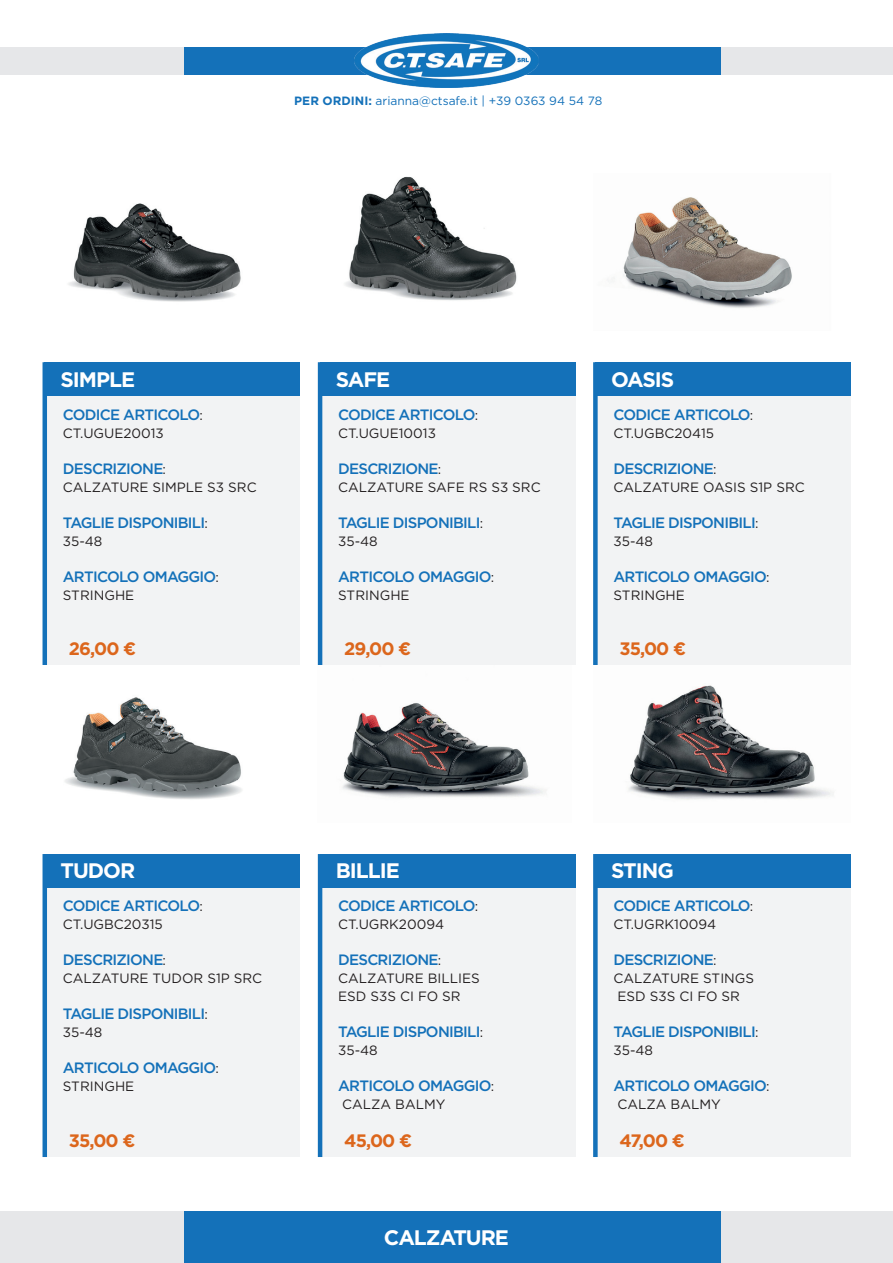
<style>
.page{position:relative;width:893px;height:1263px;background:#fff}
.page>*{position:absolute;margin:0;border:0;box-sizing:border-box;transform-origin:0 0}
.t1{font:700 21px "Gotham";letter-spacing:-.05em;color:#fff}
.t2{font:700 18px "Gotham";letter-spacing:-.05em;color:#dc661c}
.t3{font:500 15px "Gotham";letter-spacing:-.05em;color:#1471b9}
.t4{font:13.5px/18px "Gotham";color:#231f20}
.t5{font:12px "Gotham";color:#1471b9}
.s1{font-weight:700}
.s2{font-weight:400;font-size:13.5px;color:#231f20}
</style>
<div class="page">
<div style="left:183px;top:47px;width:539px;height:27px;background:#1471b9"></div>
<img style="left:355px;top:34px;width:183px;height:53px">
<div style="left:0;top:47px;width:183px;height:27px;background:#e6e7e9"></div>
<div style="left:722px;top:47px;width:171px;height:27px;background:#e6e7e9"></div>
<div style="left:183px;top:1212px;width:539px;height:51px;background:#1471b9"></div>
<div style="left:0;top:1212px;width:183px;height:51px;background:#e6e7e9"></div>
<div style="left:722px;top:1212px;width:171px;height:51px;background:#e6e7e9"></div>
<div style="left:45px;top:391px;width:255px;height:274px;background:#f2f3f4"></div>
<div style="left:45px;top:362px;width:255px;height:34px;background:#1471b9"></div>
<hr style="left:43px;top:362px;width:4px;height:303px;background:#1471b9">
<img style="left:68px;top:203px;width:173px;height:99px">
<div style="left:320px;top:391px;width:255px;height:274px;background:#f2f3f4"></div>
<div style="left:320px;top:362px;width:255px;height:34px;background:#1471b9"></div>
<hr style="left:318px;top:362px;width:4px;height:303px;background:#1471b9">
<img style="left:345px;top:176px;width:172px;height:125px">
<div style="left:595px;top:391px;width:255px;height:274px;background:#f2f3f4"></div>
<div style="left:595px;top:362px;width:255px;height:34px;background:#1471b9"></div>
<div style="left:593px;top:362px;width:5px;height:303px;background:#1471b9"></div>
<img style="left:607px;top:197px;width:185px;height:111px">
<div style="left:45px;top:882px;width:255px;height:275px;background:#f2f3f4"></div>
<div style="left:45px;top:853px;width:255px;height:34px;background:#1471b9"></div>
<hr style="left:43px;top:854px;width:4px;height:303px;background:#1471b9">
<img style="left:65px;top:697px;width:177px;height:102px">
<div style="left:320px;top:882px;width:255px;height:275px;background:#f2f3f4"></div>
<div style="left:320px;top:853px;width:255px;height:34px;background:#1471b9"></div>
<hr style="left:318px;top:854px;width:4px;height:303px;background:#1471b9">
<img style="left:342px;top:703px;width:205px;height:95px">
<div style="left:595px;top:882px;width:255px;height:275px;background:#f2f3f4"></div>
<div style="left:595px;top:853px;width:255px;height:34px;background:#1471b9"></div>
<div style="left:593px;top:854px;width:5px;height:303px;background:#1471b9"></div>
<img style="left:628px;top:685px;width:206px;height:115px">
<p class="t5" style="left:294px;top:93px;width:309px"><span class="s1">PER ORDINI:</span> arianna@ctsafe.it | +39 0363 94 54 78</p>
<h1 class="t1" style="left:61px;top:365px;width:76px">SIMPLE</h1>
<p class="t3" style="left:63px;top:404px;width:141px">CODICE ARTICOLO<span class="s2">:</span></p>
<p class="t4" style="left:63px;top:423px;width:103px">CT.UGUE20013</p>
<p class="t3" style="left:63px;top:458px;width:105px">DESCRIZIONE<span class="s2">:</span></p>
<p class="t4" style="left:63px;top:477px;width:195px">CALZATURE SIMPLE S3 SRC</p>
<p class="t3" style="left:63px;top:512px;width:146px">TAGLIE DISPONIBILI<span class="s2">:</span></p>
<p class="t4" style="left:63px;top:531px;width:41px">35-48</p>
<p class="t3" style="left:63px;top:566px;width:158px">ARTICOLO OMAGGIO<span class="s2">:</span></p>
<p class="t4" style="left:63px;top:585px;width:73px">STRINGHE</p>
<p class="t2" style="left:69px;top:637px;width:69px">26,00 €</p>
<h1 class="t1" style="left:336px;top:365px;width:56px">SAFE</h1>
<p class="t3" style="left:338px;top:404px;width:141px">CODICE ARTICOLO<span class="s2">:</span></p>
<p class="t4" style="left:338px;top:423px;width:99px">CT.UGUE10013</p>
<p class="t3" style="left:338px;top:458px;width:105px">DESCRIZIONE<span class="s2">:</span></p>
<p class="t4" style="left:338px;top:477px;width:204px">CALZATURE SAFE RS S3 SRC</p>
<p class="t3" style="left:338px;top:512px;width:146px">TAGLIE DISPONIBILI<span class="s2">:</span></p>
<p class="t4" style="left:338px;top:531px;width:41px">35-48</p>
<p class="t3" style="left:338px;top:566px;width:158px">ARTICOLO OMAGGIO<span class="s2">:</span></p>
<p class="t4" style="left:338px;top:585px;width:73px">STRINGHE</p>
<p class="t2" style="left:344px;top:637px;width:68px">29,00 €</p>
<h1 class="t1" style="left:611px;top:365px;width:65px">OASIS</h1>
<p class="t3" style="left:613px;top:404px;width:141px">CODICE ARTICOLO<span class="s2">:</span></p>
<p class="t4" style="left:613px;top:423px;width:102px">CT.UGBC20415</p>
<p class="t3" style="left:613px;top:458px;width:105px">DESCRIZIONE<span class="s2">:</span></p>
<p class="t4" style="left:613px;top:477px;width:193px">CALZATURE OASIS S1P SRC</p>
<p class="t3" style="left:613px;top:512px;width:146px">TAGLIE DISPONIBILI<span class="s2">:</span></p>
<p class="t4" style="left:613px;top:531px;width:41px">35-48</p>
<p class="t3" style="left:613px;top:566px;width:158px">ARTICOLO OMAGGIO<span class="s2">:</span></p>
<p class="t4" style="left:613px;top:585px;width:73px">STRINGHE</p>
<p class="t2" style="left:619px;top:637px;width:68px">35,00 €</p>
<h1 class="t1" style="left:61px;top:857px;width:76px">TUDOR</h1>
<p class="t3" style="left:63px;top:896px;width:141px">CODICE ARTICOLO<span class="s2">:</span></p>
<p class="t4" style="left:63px;top:915px;width:101px">CT.UGBC20315</p>
<p class="t3" style="left:63px;top:950px;width:105px">DESCRIZIONE<span class="s2">:</span></p>
<p class="t4" style="left:63px;top:969px;width:201px">CALZATURE TUDOR S1P SRC</p>
<p class="t3" style="left:63px;top:1004px;width:146px">TAGLIE DISPONIBILI<span class="s2">:</span></p>
<p class="t4" style="left:63px;top:1023px;width:41px">35-48</p>
<p class="t3" style="left:63px;top:1058px;width:158px">ARTICOLO OMAGGIO<span class="s2">:</span></p>
<p class="t4" style="left:63px;top:1077px;width:73px">STRINGHE</p>
<p class="t2" style="left:69px;top:1129px;width:68px">35,00 €</p>
<h1 class="t1" style="left:336px;top:857px;width:66px">BILLIE</h1>
<p class="t3" style="left:338px;top:896px;width:141px">CODICE ARTICOLO<span class="s2">:</span></p>
<p class="t4" style="left:338px;top:915px;width:107px">CT.UGRK20094</p>
<p class="t3" style="left:338px;top:950px;width:105px">DESCRIZIONE<span class="s2">:</span></p>
<p class="t4" style="left:338px;top:969px;width:143px">CALZATURE BILLIES<br>ESD S3S CI FO SR</p>
<p class="t3" style="left:338px;top:1022px;width:146px">TAGLIE DISPONIBILI<span class="s2">:</span></p>
<p class="t4" style="left:338px;top:1041px;width:41px">35-48</p>
<p class="t3" style="left:338px;top:1076px;width:158px">ARTICOLO OMAGGIO<span class="s2">:</span></p>
<p class="t4" style="left:342px;top:1095px;width:105px">CALZA BALMY</p>
<p class="t2" style="left:344px;top:1129px;width:69px">45,00 €</p>
<h1 class="t1" style="left:384px;top:1223px;width:126px">CALZATURE</h1>
<h1 class="t1" style="left:611px;top:857px;width:64px">STING</h1>
<p class="t3" style="left:613px;top:896px;width:141px">CODICE ARTICOLO<span class="s2">:</span></p>
<p class="t4" style="left:613px;top:915px;width:104px">CT.UGRK10094</p>
<p class="t3" style="left:613px;top:950px;width:105px">DESCRIZIONE<span class="s2">:</span></p>
<p class="t4" style="left:618px;top:969px;width:138px;text-indent:-4px">CALZATURE STINGS<br>ESD S3S CI FO SR</p>
<p class="t3" style="left:613px;top:1022px;width:146px">TAGLIE DISPONIBILI<span class="s2">:</span></p>
<p class="t4" style="left:613px;top:1041px;width:41px">35-48</p>
<p class="t3" style="left:613px;top:1076px;width:158px">ARTICOLO OMAGGIO<span class="s2">:</span></p>
<p class="t4" style="left:618px;top:1095px;width:105px">CALZA BALMY</p>
<p class="t2" style="left:619px;top:1129px;width:67px">47,00 €</p>
</div>
